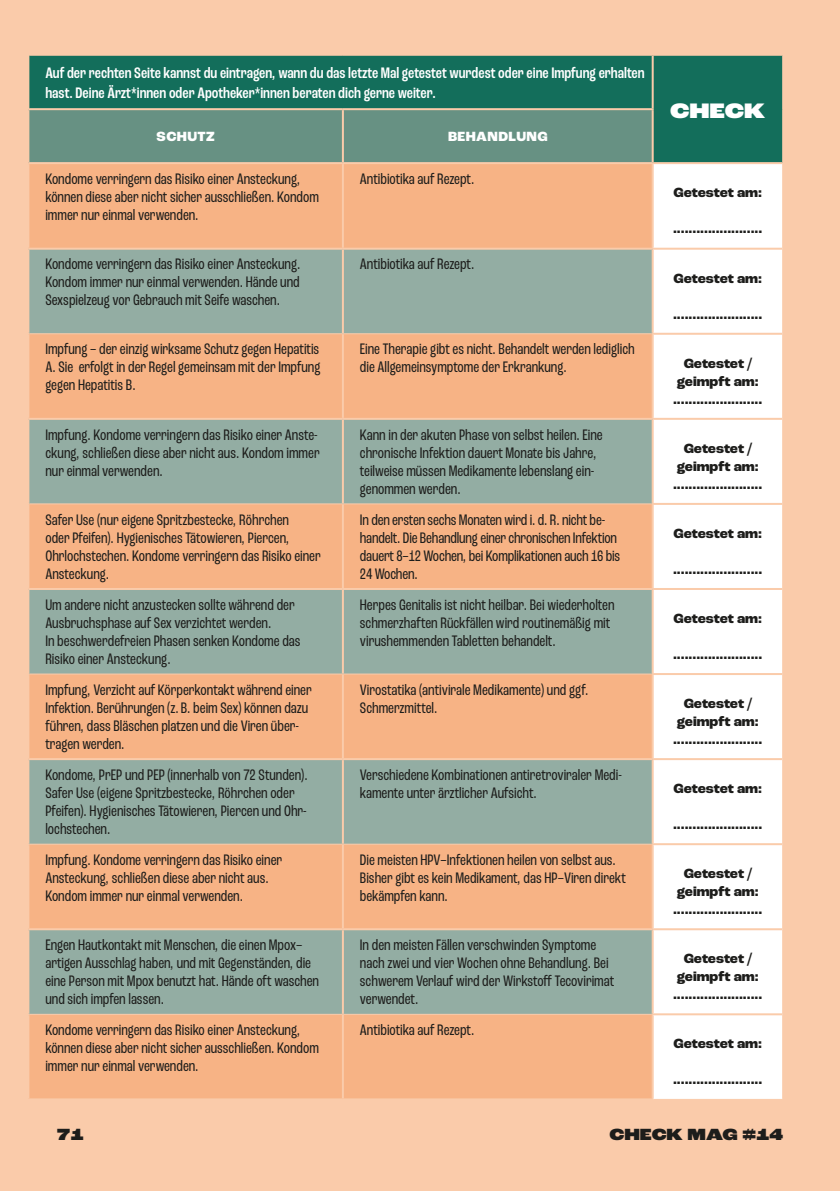
<style>
.page{position:relative;width:840px;height:1191px;background:#fff}
.page>*{position:absolute;margin:0;border:0;box-sizing:border-box;transform-origin:0 0}
.t1{font:900 expanded 22px "Roc Grotesk";color:#fff}
.t2{font:900 expanded 17px "Roc Grotesk";color:#1d1d1b}
.t3{font:condensed 16px/18px "Roc Grotesk";color:#1d1d1b}
.t4{font:500 condensed 16px/20px "Roc Grotesk";color:#fff}
.t5{font:800 14px/18px "Roc Grotesk";color:#1d1d1b;text-align:center}
.t6{font:800 14px "Roc Grotesk";letter-spacing:.03em;color:#fff}
</style>
<div class="page">
<div style="left:0;top:0;width:839px;height:1191px;background:#facbaa"></div>
<div style="left:29px;top:56px;width:752px;height:106px;background:#136e5b"></div>
<div style="left:29px;top:110px;width:622px;height:52px;background:#679183"></div>
<div style="left:29px;top:164px;width:622px;height:934px;background:#f7b385"></div>
<div style="left:653px;top:164px;width:128px;height:935px;background:#fff"></div>
<svg style="left:29px;top:250px;width:622px;height:763px;background:#bfaf95"></svg>
<hr style="left:342px;top:164px;width:2px;height:84px;background:#facbaa">
<hr style="left:28px;top:248px;width:315px;height:2px;background:#facbaa">
<hr style="left:343px;top:248px;width:309px;height:2px;background:#facbaa">
<hr style="left:342px;top:250px;width:2px;height:83px;background:#facbaa">
<hr style="left:652px;top:248px;width:129px;height:2px;background:#facbaa">
<hr style="left:651px;top:333px;width:130px;height:2px;background:#facbaa">
<hr style="left:342px;top:420px;width:2px;height:83px;background:#facbaa">
<hr style="left:652px;top:418px;width:129px;height:2px;background:#facbaa">
<hr style="left:651px;top:503px;width:130px;height:2px;background:#facbaa">
<hr style="left:342px;top:590px;width:2px;height:83px;background:#facbaa">
<hr style="left:652px;top:588px;width:129px;height:2px;background:#facbaa">
<hr style="left:651px;top:673px;width:130px;height:2px;background:#facbaa">
<hr style="left:342px;top:760px;width:2px;height:83px;background:#facbaa">
<hr style="left:652px;top:758px;width:129px;height:2px;background:#facbaa">
<hr style="left:651px;top:843px;width:130px;height:2px;background:#facbaa">
<hr style="left:342px;top:930px;width:2px;height:83px;background:#facbaa">
<hr style="left:652px;top:928px;width:129px;height:2px;background:#facbaa">
<hr style="left:651px;top:1013px;width:130px;height:2px;background:#facbaa">
<hr style="left:651px;top:56px;width:2px;height:52px;background:#facbaa">
<hr style="left:28px;top:108px;width:315px;height:2px;background:#facbaa">
<hr style="left:343px;top:108px;width:310px;height:2px;background:#facbaa">
<hr style="left:342px;top:110px;width:2px;height:52px;background:#facbaa">
<hr style="left:651px;top:110px;width:2px;height:52px;background:#facbaa">
<hr style="left:29px;top:333px;width:314px;height:1px;background:#facbaa">
<hr style="left:343px;top:333px;width:308px;height:1px;background:#facbaa">
<hr style="left:342px;top:334px;width:2px;height:84px;background:#facbaa">
<hr style="left:28px;top:418px;width:315px;height:2px;background:#facbaa">
<hr style="left:343px;top:418px;width:309px;height:2px;background:#facbaa">
<hr style="left:29px;top:673px;width:314px;height:1px;background:#facbaa">
<hr style="left:343px;top:673px;width:308px;height:1px;background:#facbaa">
<hr style="left:342px;top:674px;width:2px;height:84px;background:#facbaa">
<hr style="left:28px;top:758px;width:315px;height:2px;background:#facbaa">
<hr style="left:343px;top:758px;width:309px;height:2px;background:#facbaa">
<hr style="left:29px;top:843px;width:314px;height:1px;background:#facbaa">
<hr style="left:343px;top:843px;width:308px;height:1px;background:#facbaa">
<hr style="left:342px;top:844px;width:2px;height:84px;background:#facbaa">
<hr style="left:28px;top:928px;width:315px;height:2px;background:#facbaa">
<hr style="left:343px;top:928px;width:309px;height:2px;background:#facbaa">
<hr style="left:29px;top:1013px;width:314px;height:1px;background:#facbaa">
<hr style="left:343px;top:1013px;width:308px;height:1px;background:#facbaa">
<hr style="left:342px;top:1014px;width:2px;height:84px;background:#facbaa">
<hr style="left:29px;top:503px;width:314px;height:1px;background:#facbaa">
<hr style="left:343px;top:503px;width:308px;height:1px;background:#facbaa">
<hr style="left:342px;top:504px;width:2px;height:84px;background:#facbaa">
<hr style="left:28px;top:588px;width:315px;height:2px;background:#facbaa">
<hr style="left:343px;top:588px;width:309px;height:2px;background:#facbaa">
<p class="t4" style="left:45px;top:63px;width:600px">Auf der rechten Seite kannst du eintragen, wann du das letzte Mal getestet wurdest oder eine Impfung erhalten hast. Deine Ärzt*innen oder Apotheker*innen beraten dich gerne weiter.</p>
<p class="t6" style="left:156px;top:128px;width:60px">SCHUTZ</p>
<p class="t6" style="left:447px;top:128px;width:101px">BEHANDLUNG</p>
<p class="t3" style="left:45px;top:170px;width:275px">Kondome verringern das Risiko einer Ansteckung, können diese aber nicht sicher ausschließen. Kondom immer nur einmal verwenden.</p>
<p class="t3" style="left:360px;top:170px;width:116px">Antibiotika auf Rezept.</p>
<p class="t3" style="left:45px;top:255px;width:256px;text-align:justify">Kondome verringern das Risiko einer Ansteckung.<br>Kondom immer nur einmal verwenden. Hände und Sexspielzeug vor Gebrauch mit Seife waschen.</p>
<p class="t3" style="left:360px;top:255px;width:116px">Antibiotika auf Rezept.</p>
<p class="t3" style="left:45px;top:340px;width:276px;text-align:justify">Impfung – der einzig wirksame Schutz gegen Hepatitis A. Sie erfolgt in der Regel gemeinsam mit der Impfung gegen Hepatitis B.</p>
<p class="t3" style="left:360px;top:340px;width:276px">Eine Therapie gibt es nicht. Behandelt werden lediglich die Allgemeinsymptome der Erkrankung.</p>
<p class="t3" style="left:45px;top:425px;width:275px">Impfung. Kondome verringern das Risiko einer Anste&shy;ckung, schließen diese aber nicht aus. Kondom immer nur einmal verwenden.</p>
<p class="t3" style="left:360px;top:425px;width:244px">Kann in der akuten Phase von selbst heilen. Eine chronische Infektion dauert Monate bis Jahre, teilweise müssen Medikamente lebenslang ein&shy;genommen werden.</p>
<p class="t3" style="left:45px;top:510px;width:277px">Safer Use (nur eigene Spritzbestecke, Röhrchen<br>oder Pfeifen). Hygienisches Tätowieren, Piercen, Ohrlochstechen. Kondome verringern das Risiko einer Ansteckung.</p>
<p class="t3" style="left:360px;top:510px;width:262px">In den ersten sechs Monaten wird i. d. R. nicht be&shy;handelt. Die Behandlung einer chronischen Infektion dauert 8–12 Wochen, bei Komplikationen auch 16 bis 24 Wochen.</p>
<p class="t3" style="left:45px;top:595px;width:256px">Um andere nicht anzustecken sollte während der Ausbruchsphase auf Sex verzichtet werden.<br>In beschwerdefreien Phasen senken Kondome das Risiko einer Ansteckung.</p>
<p class="t3" style="left:360px;top:595px;width:256px">Herpes Genitalis ist nicht heilbar. Bei wiederholten schmerzhaften Rückfällen wird routinemäßig mit virushemmenden Tabletten behandelt.</p>
<p class="t3" style="left:45px;top:680px;width:268px">Impfung, Verzicht auf Körperkontakt während einer Infektion. Berührungen (z. B. beim Sex) können dazu führen, dass Bläschen platzen und die Viren über&shy;tragen werden.</p>
<p class="t3" style="left:360px;top:680px;width:230px">Virostatika (antivirale Medikamente) und ggf.<br>Schmerzmittel.</p>
<p class="t3" style="left:45px;top:765px;width:264px">Kondome, PrEP und PEP (innerhalb von 72 Stunden).<br>Safer Use (eigene Spritzbestecke, Röhrchen oder Pfeifen). Hygienisches Tätowieren, Piercen und Ohr&shy;lochstechen.</p>
<p class="t3" style="left:360px;top:765px;width:262px">Verschiedene Kombinationen antiretroviraler Medi&shy;kamente unter ärztlicher Aufsicht.</p>
<p class="t3" style="left:45px;top:850px;width:238px">Impfung. Kondome verringern das Risiko einer<br>Ansteckung, schließen diese aber nicht aus.<br>Kondom immer nur einmal verwenden.</p>
<p class="t3" style="left:360px;top:850px;width:267px">Die meisten HPV–Infektionen heilen von selbst aus.<br>Bisher gibt es kein Medikament, das HP–Viren direkt bekämpfen kann.</p>
<p class="t3" style="left:45px;top:935px;width:275px">Engen Hautkontakt mit Menschen, die einen Mpox– artigen Ausschlag haben, und mit Gegenständen, die eine Person mit Mpox benutzt hat. Hände oft waschen und sich impfen lassen.</p>
<p class="t3" style="left:360px;top:935px;width:256px">In den meisten Fällen verschwinden Symptome nach zwei und vier Wochen ohne Behandlung. Bei schwerem Verlauf wird der Wirkstoff Tecovirimat verwendet.</p>
<p class="t3" style="left:45px;top:1020px;width:275px">Kondome verringern das Risiko einer Ansteckung, können diese aber nicht sicher ausschließen. Kondom immer nur einmal verwenden.</p>
<p class="t3" style="left:360px;top:1020px;width:116px">Antibiotika auf Rezept.</p>
<h1 class="t1" style="left:669px;top:97px;width:97px">CHECK</h1>
<p class="t5" style="left:673px;top:184px;width:90px">Getestet am:</p>
<p class="t5" style="left:672px;top:220px;width:91px">.......................</p>
<p class="t5" style="left:673px;top:269px;width:90px">Getestet am:</p>
<p class="t5" style="left:672px;top:305px;width:91px">.......................</p>
<p class="t5" style="left:672px;top:354px;width:91px">Getestet / geimpft am: .......................</p>
<p class="t5" style="left:672px;top:439px;width:91px">Getestet / geimpft am: .......................</p>
<p class="t5" style="left:673px;top:524px;width:90px">Getestet am:</p>
<p class="t5" style="left:672px;top:560px;width:91px">.......................</p>
<p class="t5" style="left:673px;top:609px;width:90px">Getestet am:</p>
<p class="t5" style="left:672px;top:645px;width:91px">.......................</p>
<p class="t5" style="left:672px;top:694px;width:91px">Getestet / geimpft am: .......................</p>
<p class="t5" style="left:673px;top:779px;width:90px">Getestet am:</p>
<p class="t5" style="left:672px;top:815px;width:91px">.......................</p>
<p class="t5" style="left:672px;top:865px;width:91px">Getestet / geimpft am: .......................</p>
<p class="t5" style="left:672px;top:950px;width:91px">Getestet / geimpft am: .......................</p>
<p class="t5" style="left:673px;top:1035px;width:90px">Getestet am:</p>
<p class="t5" style="left:672px;top:1071px;width:91px">.......................</p>
<p class="t2" style="left:57px;top:1124px;width:29px">71</p>
<p class="t2" style="left:609px;top:1124px;width:175px">CHECK MAG #14</p>
</div>
